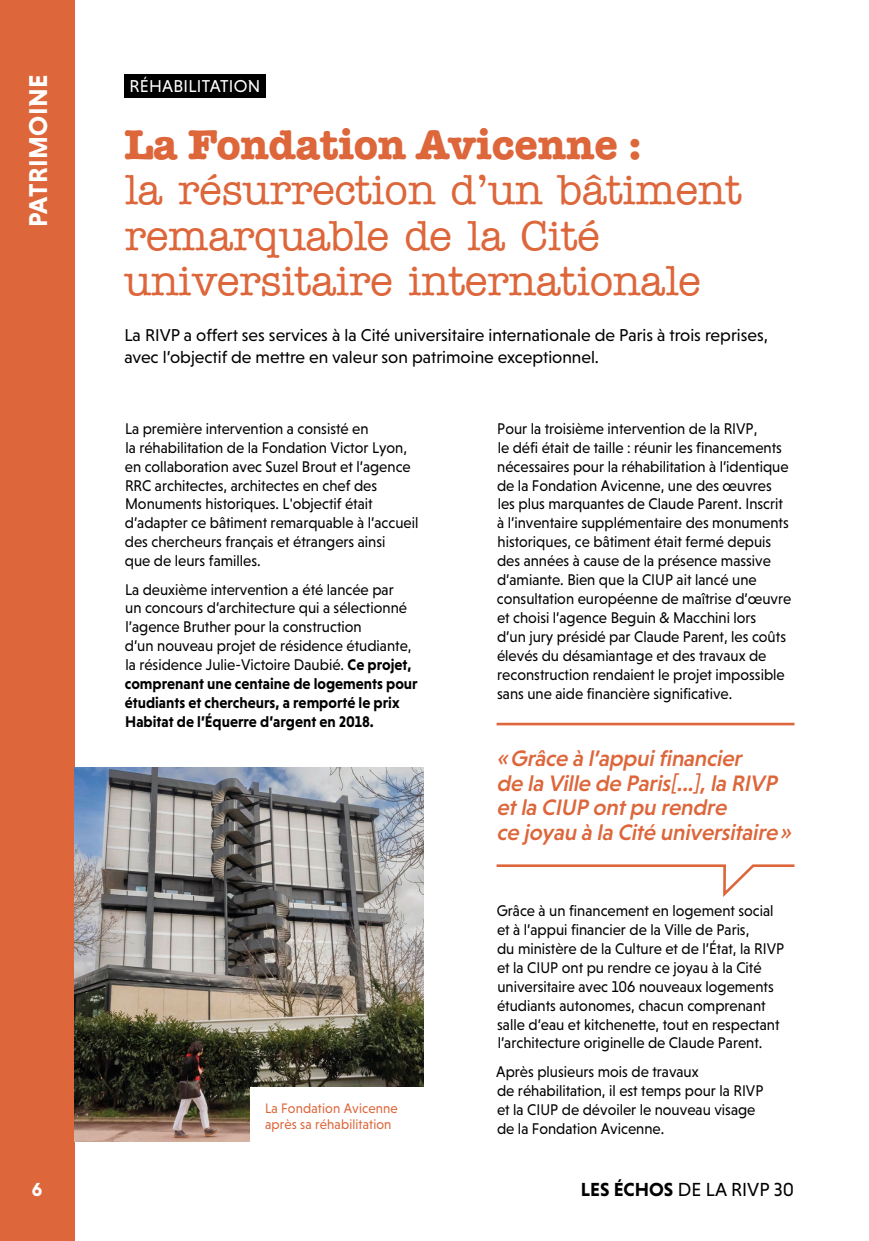
<style>
.page{position:relative;width:869px;height:1241px;background:#fff}
.page>*{position:absolute;margin:0;border:0;box-sizing:border-box;transform-origin:0 0}
.t1{font:500 42px/45.5px "American Typewriter ITC Pro";letter-spacing:-.01em;color:#dd663b}
.t2{font:700 42px "American Typewriter ITC Pro";color:#dd663b}
.t3{font:700 26.25px "Niveau Grotesk";letter-spacing:.015em;color:#fff}
.t4{font:italic 500 22.75px/24.5px "Niveau Grotesk";color:#dd663b}
.t5{font:19.25px "Niveau Grotesk";color:#000}
.t6{font:700 19.25px "Niveau Grotesk";color:#fff}
.t7{font:17.5px/21.9px "Niveau Grotesk";color:#000}
.t8{font:17.5px "Niveau Grotesk";letter-spacing:.015em;color:#fff}
.t9{font:15.75px/18.9px "Niveau Grotesk";color:#000;scale:.95 1}
.t10{font:14px/15.8px "Niveau Grotesk";letter-spacing:.01em;color:#dd663b;scale:.95 1}
.s1{font-weight:700}
</style>
<div class="page">
<div style="left:0;top:0;width:74px;height:1240px;background:#dd663b"></div>
<div style="left:124px;top:74px;width:141px;height:23px;background:#000"></div>
<img style="left:74px;top:766px;width:349px;height:375px">
<hr style="left:496px;top:722px;width:298px;height:3px;background:#dd663b">
<svg style="left:496px;top:864px;width:299px;height:33px"></svg>
<div style="left:250px;top:1087px;width:174px;height:56px;background:#fff"></div>
<h2 class="t3" style="left:23px;top:227px;width:154px;rotate:-90deg">PATRIMOINE</h2>
<p class="t8" style="left:129px;top:76px;width:132px">RÉHABILITATION</p>
<h1 class="t2" style="left:124px;top:118px;width:518px">La Fondation Avicenne :</h1>
<h1 class="t1" style="left:124px;top:167px;width:618px">la résurrection d’un bâtiment remarquable de la Cité universitaire internationale</h1>
<p class="t7" style="left:124px;top:324px;width:645px">La RIVP a offert ses services à la Cité universitaire internationale de Paris à trois reprises, avec l’objectif de mettre en valeur son patrimoine exceptionnel.</p>
<p class="t9" style="left:125px;top:419px;width:310px">La première intervention a consisté en<br>la réhabilitation de la Fondation Victor Lyon, en collaboration avec Suzel Brout et l’agence RRC architectes, architectes en chef des Monuments historiques. L'objectif était d’adapter ce bâtiment remarquable à l’accueil des chercheurs français et étrangers ainsi<br>que de leurs familles.</p>
<p class="t9" style="left:125px;top:579px;width:310px">La deuxième intervention a été lancée par<br>un concours d’architecture qui a sélectionné l’agence Bruther pour la construction<br>d’un nouveau projet de résidence étudiante, la résidence Julie-Victoire Daubié. <span class="s1">Ce projet, comprenant une centaine de logements pour étudiants et chercheurs, a remporté le prix Habitat de l’Équerre d’argent en 2018.</span></p>
<p class="t10" style="left:265px;top:1100px;width:141px">La Fondation Avicenne après sa réhabilitation</p>
<p class="t9" style="left:496px;top:419px;width:311px">Pour la troisième intervention de la RIVP,<br>le défi était de taille : réunir les financements nécessaires pour la réhabilitation à l’identique de la Fondation Avicenne, une des œuvres les plus marquantes de Claude Parent. Inscrit à l’inventaire supplémentaire des monuments historiques, ce bâtiment était fermé depuis des années à cause de la présence massive d’amiante. Bien que la CIUP ait lancé une consultation européenne de maîtrise d’œuvre et choisi l’agence Beguin &amp; Macchini lors<br>d’un jury présidé par Claude Parent, les coûts élevés du désamiantage et des travaux de reconstruction rendaient le projet impossible sans une aide financière significative.</p>
<h3 class="t4" style="left:496px;top:745px;width:300px">«Grâce à l’appuifinancier<br>de la Ville de Paris[...],la RIVP etla CIUP ontpu rendre<br>ce joyau à la Cité universitaire»</h3>
<p class="t9" style="left:496px;top:901px;width:304px">Grâce à un financement en logement social et à l’appui financier de la Ville de Paris,<br>du ministère de la Culture et de l’État, la RIVP et la CIUP ont pu rendre ce joyau à la Cité universitaire avec 106 nouveaux logements étudiants autonomes, chacun comprenant salle d’eau et kitchenette, tout en respectant l’architecture originelle de Claude Parent.</p>
<p class="t9" style="left:496px;top:1061px;width:282px">Après plusieurs mois de travaux<br>de réhabilitation, il est temps pour la RIVP et la CIUP de dévoiler le nouveau visage de la Fondation Avicenne.</p>
<p class="t6" style="left:32px;top:1177px;width:12px">6</p>
<p class="t5" style="left:580px;top:1178px;width:214px"><span class="s1">LES ÉCHOS</span> DE LA RIVP 30</p>
</div>
